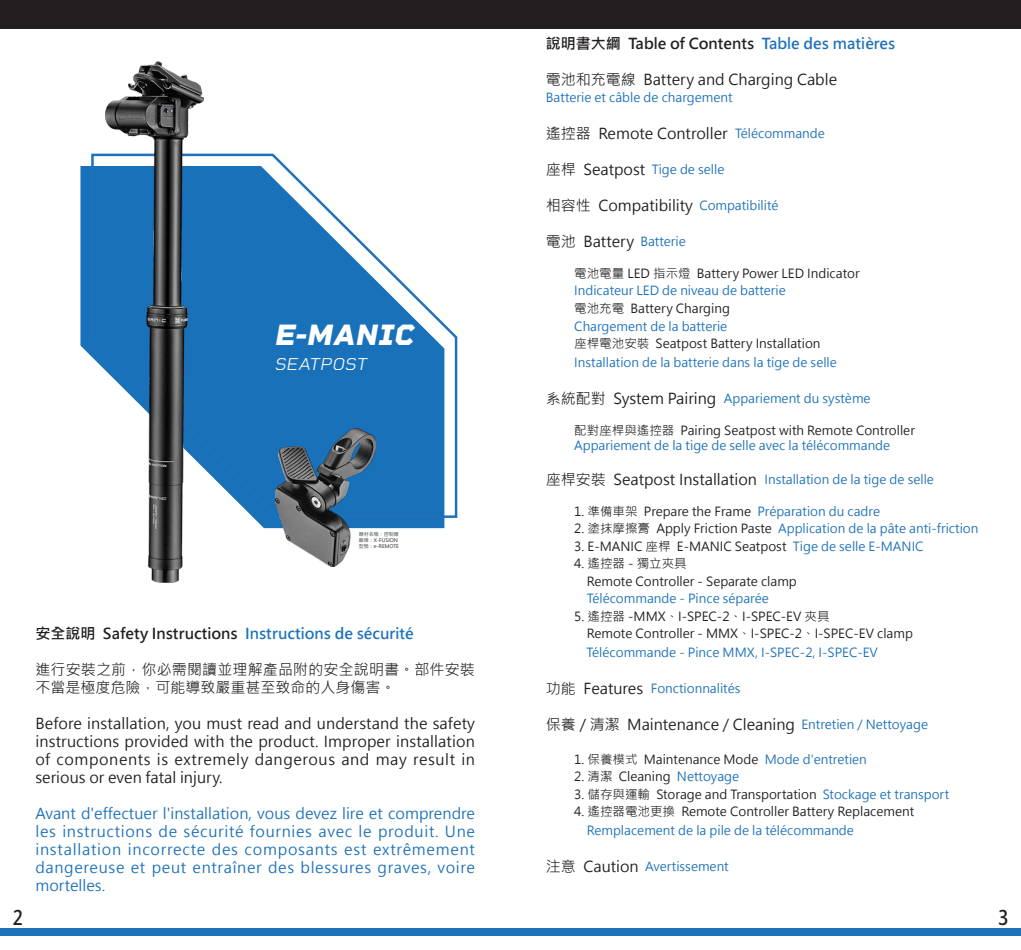
<style>
.page{position:relative;width:1021px;height:950px;background:#fff}
.page>*{position:absolute;margin:0;border:0;box-sizing:border-box;transform-origin:0 0}
.t1{font:italic 800 30px "Rigid Square";color:#fff}
.t2{font:700 20px "Adobe Fan Heiti Std";color:#231f20}
.t3{font:italic 300 17.5px "Rigid Square";color:#fff}
.t4{font:15px/18px "Microsoft Jheng Hei";color:#231f20}
.t5{font:15px/18px "Microsoft Jheng Hei";letter-spacing:.045em;color:#1f72ba;text-align:justify}
.t6{font:700 15px "Microsoft Jheng Hei";color:#231f20}
.t7{font:12.5px "Microsoft Jheng Hei";color:#1f72ba}
.t8{font:12.5px "Microsoft Jheng Hei";color:#231f20}
.t9{font:5px "Microsoft Jheng Hei";color:#231f20}
.s1{color:#1f72ba}
.s2{font-size:12.5px;color:#1f72ba}
.s3{font-size:15px;color:#231f20}
.s4{color:#231f20}
</style>
<div class="page">
<div style="left:0;top:0;width:1020px;height:28px;background:#231f20"></div>
<div style="left:0;top:928px;width:1020px;height:7px;background:#1f72ba"></div>
<svg style="left:80px;top:166px;width:364px;height:362px"></svg>
<svg style="left:90px;top:153px;width:368px;height:366px"></svg>
<img style="left:275px;top:428px;width:101px;height:138px">
<img style="left:106px;top:62px;width:97px;height:521px">
<p class="t1" style="left:275px;top:316px;width:141px">E-MANIC</p>
<p class="t3" style="left:275px;top:354px;width:94px">SEATPOST</p>
<p class="t9" style="left:359px;top:531px;width:41px">器材名稱：控制器</p>
<p class="t9" style="left:359px;top:537px;width:41px">廠牌：X-FUSION</p>
<p class="t9" style="left:359px;top:543px;width:42px">型號：e-REMOTE</p>
<p class="t6" style="left:35px;top:624px;width:380px">安全說明 Safety Instructions <span class="s1">Instructions de sécurité</span></p>
<p class="t4" style="left:35px;top:660px;width:441px">進行安裝之前，你必需閱讀並理解產品附的安全說明書。部件安裝不當是極度危險，可能導致嚴重甚至致命的人身傷害。</p>
<p class="t4" style="left:35px;top:714px;width:441px;text-align:justify">Before installation, you must read and understand the safety instructions provided with the product. Improper installation of components is extremely dangerous and may result in serious or even fatal injury.</p>
<p class="t5" style="left:35px;top:804px;width:441px">Avant d'effectuer l'installation, vous devez lire et comprendre les instructions de sécurité fournies avec le produit. Une installation incorrecte des composants est extrêmement dangereuse et peut entraîner des blessures graves, voire mortelles.</p>
<p class="t6" style="left:546px;top:34px;width:351px">說明書大綱 Table of Contents <span class="s1">Table des matières</span></p>
<p class="t4" style="left:546px;top:71px;width:293px">電池和充電線 Battery and Charging Cable</p>
<p class="t7" style="left:546px;top:90px;width:188px">Batterie et câble de chargement</p>
<p class="t4" style="left:546px;top:125px;width:280px">遙控器 Remote Controller <span class="s2">Télécommande</span></p>
<p class="t7" style="left:546px;top:162px;width:180px"><span class="s3">座桿 Seatpost</span> Tige de selle</p>
<p class="t4" style="left:546px;top:197px;width:234px">相容性 Compatibility <span class="s2">Compatibilité</span></p>
<p class="t4" style="left:546px;top:233px;width:141px">電池 Battery <span class="s2">Batterie</span></p>
<p class="t8" style="left:574px;top:265px;width:287px">電池電量 LED 指示燈 Battery Power LED Indicator</p>
<p class="t7" style="left:574px;top:283px;width:213px">Indicateur LED de niveau de batterie</p>
<p class="t8" style="left:574px;top:300px;width:157px">電池充電 Battery Charging</p>
<p class="t7" style="left:574px;top:318px;width:154px">Chargement de la batterie</p>
<p class="t8" style="left:574px;top:335px;width:248px">座桿電池安裝 Seatpost Battery Installation</p>
<p class="t7" style="left:574px;top:354px;width:264px">Installation de la batterie dans la tige de selle</p>
<p class="t7" style="left:546px;top:390px;width:326px"><span class="s3">系統配對 System Pairing</span> Appariement du système</p>
<p class="t8" style="left:574px;top:422px;width:342px">配對座桿與遙控器 Pairing Seatpost with Remote Controller</p>
<p class="t7" style="left:574px;top:437px;width:317px">Appariement de la tige de selle avec la télécommande</p>
<p class="t7" style="left:546px;top:471px;width:389px"><span class="s3">座桿安裝 Seatpost Installation</span> Installation de la tige de selle</p>
<p class="t8" style="left:574px;top:503px;width:307px">1. 準備車架 Prepare the Frame <span class="s1">Préparation du cadre</span></p>
<p class="t7" style="left:574px;top:520px;width:405px"><span class="s4">2. 塗抹摩擦膏 Apply Friction Paste</span> Application de la pâte anti-friction</p>
<p class="t8" style="left:574px;top:538px;width:351px">3. E-MANIC 座桿 E-MANIC Seatpost <span class="s1">Tige de selle E-MANIC</span></p>
<p class="t8" style="left:574px;top:555px;width:114px">4. 遙控器 - 獨立夾具</p>
<p class="t8" style="left:587px;top:573px;width:211px">Remote Controller - Separate clamp</p>
<p class="t7" style="left:587px;top:590px;width:183px">Télécommande - Pince séparée</p>
<p class="t8" style="left:574px;top:608px;width:257px">5. 遙控器 -MMX、I-SPEC-2、I-SPEC-EV 夾具</p>
<p class="t8" style="left:587px;top:625px;width:327px">Remote Controller - MMX、I-SPEC-2、I-SPEC-EV clamp</p>
<p class="t7" style="left:586px;top:644px;width:293px">Télécommande - Pince MMX, I-SPEC-2, I-SPEC-EV</p>
<p class="t7" style="left:546px;top:680px;width:196px"><span class="s3">功能 Features</span> Fonctionnalités</p>
<p class="t4" style="left:546px;top:715px;width:383px">保養 / 清潔 Maintenance / Cleaning <span class="s2">Entretien / Nettoyage</span></p>
<p class="t8" style="left:574px;top:751px;width:294px">1. 保養模式 Maintenance Mode <span class="s1">Mode d'entretien</span></p>
<p class="t8" style="left:574px;top:768px;width:166px">2. 清潔 Cleaning <span class="s1">Nettoyage</span></p>
<p class="t8" style="left:574px;top:786px;width:376px">3. 儲存與運輸 Storage and Transportation <span class="s1">Stockage et transport</span></p>
<p class="t8" style="left:574px;top:803px;width:341px">4. 遙控器電池更換 Remote Controller Battery Replacement</p>
<p class="t7" style="left:587px;top:822px;width:268px">Remplacement de la pile de la télécommande</p>
<p class="t7" style="left:546px;top:858px;width:184px"><span class="s3">注意 Caution</span> Avertissement</p>
<h2 class="t2" style="left:13px;top:905px;width:11px">2</h2>
<h2 class="t2" style="left:998px;top:905px;width:11px">3</h2>
</div>
